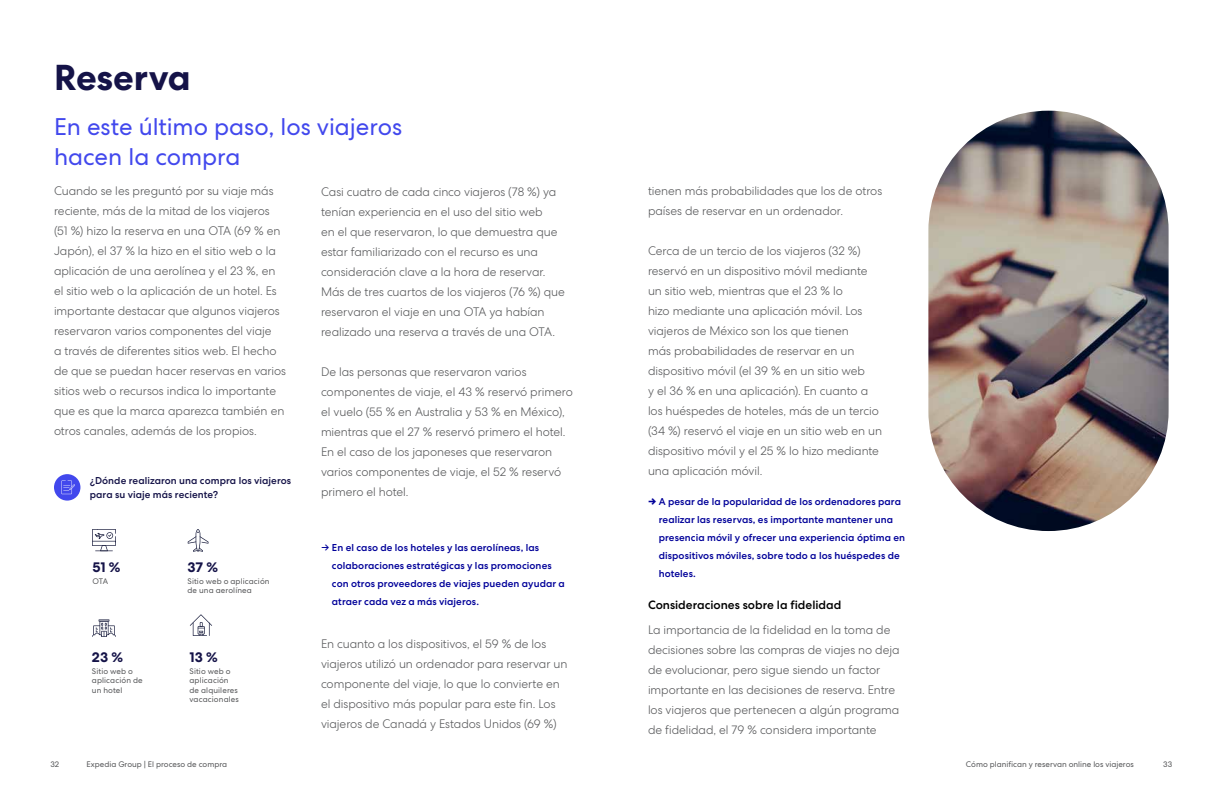
<style>
.page{position:relative;width:1224px;height:792px;background:#fff}
.page>*{position:absolute;margin:0;border:0;box-sizing:border-box;transform-origin:0 0}
.t1{font:700 36px "Centra No 2";letter-spacing:.005em;color:#151348}
.t2{font:24px/30px "Centra No 2";color:#4248ed}
.t3{font:700 14px "Centra No 2";color:#151348}
.t4{font:300 12px/20px "Centra No 2";letter-spacing:-.005em;color:#58595b}
.t5{font:500 12px "Centra No 2";color:#000}
.t6{font:500 10px/18px "Centra No 2";letter-spacing:.01em;color:#009}
.t7{font:500 10px/14px "Centra No 2";letter-spacing:.005em;color:#151348}
.t8{font:8px/9.6px "Centra No 2";letter-spacing:.01em;color:#58595b}
.s1{font-weight:800}
</style>
<div class="page">
<svg style="left:188px;top:529px;width:20px;height:23px"></svg>
<svg style="left:92px;top:529px;width:24px;height:23px"></svg>
<svg style="left:92px;top:619px;width:24px;height:18px"></svg>
<svg style="left:190px;top:614px;width:22px;height:22px"></svg>
<img style="left:928px;top:111px;width:241px;height:420px;border-radius:120px">
<div style="left:54px;top:474px;width:26px;height:27px;background:#4248ed;border-radius:50%"></div>
<svg style="left:61px;top:481px;width:14px;height:13px"></svg>
<h1 class="t1" style="left:54px;top:56px;width:138px">Reserva</h1>
<h2 class="t2" style="left:54px;top:111px;width:350px">En este último paso, los viajeros hacen la compra</h2>
<p class="t4" style="left:54px;top:181px;width:234px">Cuando se les preguntó por su viaje más reciente, más de la mitad de los viajeros (51 %) hizo la reserva en una OTA (69 % en Japón), el 37 % la hizo en el sitio web o la aplicación de una aerolínea y el 23 %, en el sitio web o la aplicación de un hotel. Es importante destacar que algunos viajeros reservaron varios componentes del viaje<br>a través de diferentes sitios web. El hecho de que se puedan hacer reservas en varios sitios web o recursos indica lo importante que es que la marca aparezca también en otros canales, además de los propios.</p>
<p class="t7" style="left:90px;top:474px;width:203px">¿Dónde realizaron una compra los viajeros para su viaje más reciente?</p>
<p class="t3" style="left:92px;top:559px;width:30px">51 %</p>
<p class="t3" style="left:187px;top:559px;width:32px">37 %</p>
<p class="t8" style="left:92px;top:576px;width:17px">OTA</p>
<p class="t8" style="left:187px;top:576px;width:84px">Sitio web o aplicación de una aerolínea</p>
<p class="t3" style="left:92px;top:648px;width:33px">23 %</p>
<p class="t3" style="left:190px;top:648px;width:30px">13 %</p>
<p class="t8" style="left:92px;top:666px;width:52px">Sitio web o aplicación de un hotel</p>
<p class="t8" style="left:190px;top:666px;width:51px">Sitio web o aplicación de alquileres vacacionales</p>
<p class="t4" style="left:321px;top:182px;width:245px">Casi cuatro de cada cinco viajeros (78 %) ya tenían experiencia en el uso del sitio web<br>en el que reservaron, lo que demuestra que estar familiarizado con el recurso es una consideración clave a la hora de reservar.<br>Más de tres cuartos de los viajeros (76 %) que reservaron el viaje en una OTA ya habían realizado una reserva a través de una OTA.</p>
<p class="t4" style="left:321px;top:362px;width:253px">De las personas que reservaron varios componentes de viaje, el 43 % reservó primero el vuelo (55 % en Australia y 53 % en México), mientras que el 27 % reservó primero el hotel.<br>En el caso de los japoneses que reservaron varios componentes de viaje, el 52 % reservó primero el hotel.</p>
<p class="t6" style="left:332px;top:539px;width:235px;text-indent:-11px">→ En el caso de los hoteles y las aerolíneas, las colaboraciones estratégicas y las promociones con otros proveedores de viajes pueden ayudar a atraer cada vez a más viajeros.</p>
<p class="t4" style="left:321px;top:634px;width:248px">En cuanto a los dispositivos, el 59 % de los viajeros utilizó un ordenador para reservar un componente del viaje, lo que lo convierte en el dispositivo más popular para este fin. Los viajeros de Canadá y Estados Unidos (69 %)</p>
<p class="t4" style="left:648px;top:181px;width:236px">tienen más probabilidades que los de otros países de reservar en un ordenador.</p>
<p class="t4" style="left:648px;top:241px;width:236px">Cerca de un tercio de los viajeros (32 %) reservó en un dispositivo móvil mediante un sitio web, mientras que el 23 % lo<br>hizo mediante una aplicación móvil. Los viajeros de México son los que tienen<br>más probabilidades de reservar en un dispositivo móvil (el 39 % en un sitio web<br>y el 36 % en una aplicación). En cuanto a los huéspedes de hoteles, más de un tercio (34 %) reservó el viaje en un sitio web en un dispositivo móvil y el 25 % lo hizo mediante una aplicación móvil.</p>
<p class="t6" style="left:659px;top:493px;width:248px;text-indent:-11px"><span class="s1">→</span> A pesar de la popularidad de los ordenadores para realizar las reservas, es importante mantener una presencia móvil y ofrecer una experiencia óptima en dispositivos móviles, sobre todo a los huéspedes de hoteles.</p>
<p class="t5" style="left:648px;top:598px;width:195px">Consideraciones sobre la fidelidad</p>
<p class="t4" style="left:648px;top:620px;width:253px">La importancia de la fidelidad en la toma de decisiones sobre las compras de viajes no deja de evolucionar, pero sigue siendo un factor importante en las decisiones de reserva. Entre los viajeros que pertenecen a algún programa de fidelidad, el 79 % considera importante</p>
<p class="t8" style="left:51px;top:759px;width:10px">32</p>
<p class="t8" style="left:87px;top:759px;width:142px">Expedia Group | El proceso de compra</p>
<p class="t8" style="left:966px;top:759px;width:169px">Cómo planifican y reservan online los viajeros</p>
<p class="t8" style="left:1163px;top:759px;width:10px">33</p>
</div>
